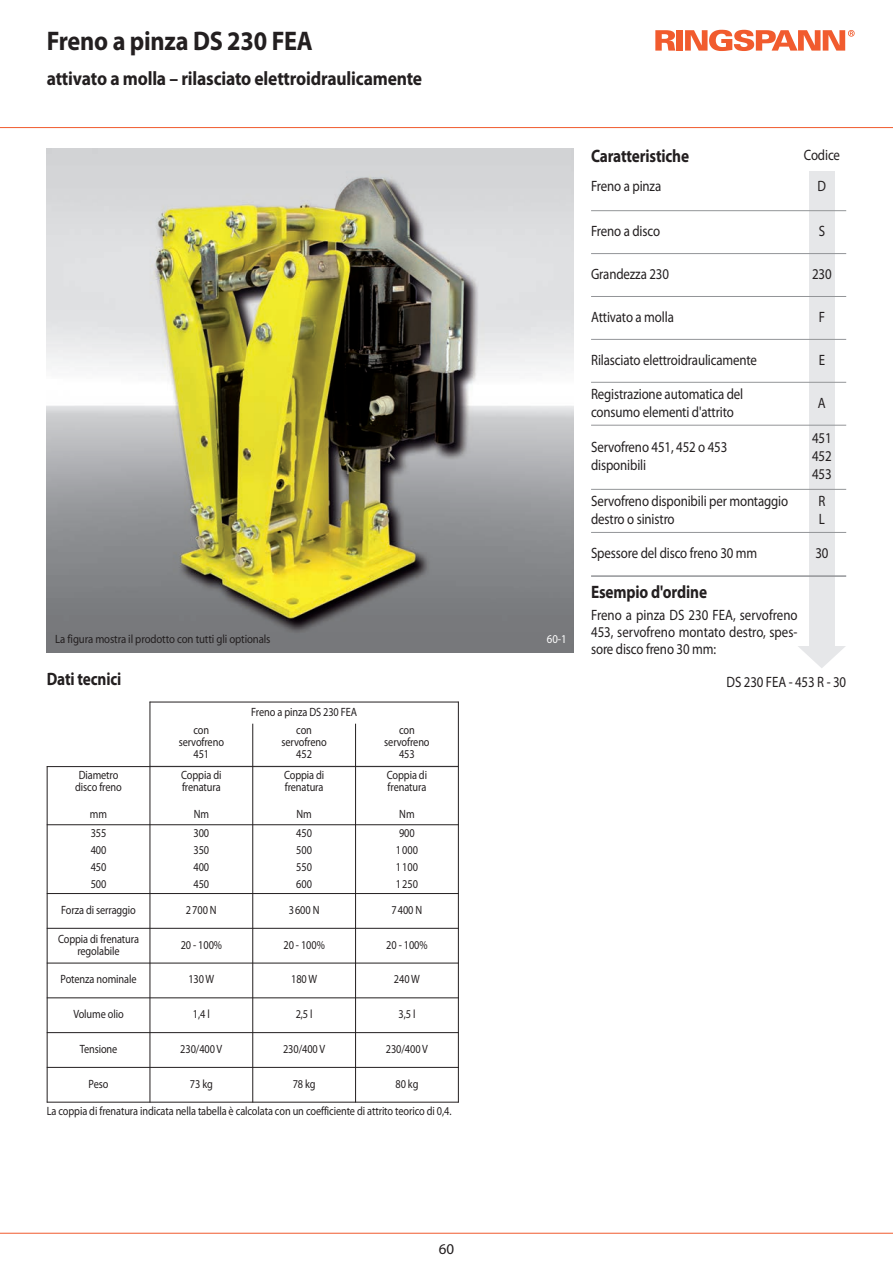
<style>
.page{position:relative;width:893px;height:1263px;background:#fff}
.page>*{position:absolute;margin:0;border:0;box-sizing:border-box;transform-origin:0 0}
.t1{font:700 27px "Myriad Pro";letter-spacing:-.01em;color:#231f20;scale:.9 1}
.t2{font:700 19.5px "Myriad Pro";letter-spacing:-.01em;color:#231f20;scale:.9 1}
.t3{font:700 18px "Myriad Pro";letter-spacing:-.01em;color:#231f20;scale:.85 1}
.t4{font:15px/18px "Myriad Pro";letter-spacing:-.01em;color:#231f20;scale:.86 1}
.t5{font:15px "Myriad";color:#231f20}
.t6{font:12px/12px "Myriad Pro";letter-spacing:-.01em;color:#231f20;text-align:center;scale:.86 1}
.t7{font:12px "Myriad";letter-spacing:-.01em;color:#231f20;scale:.9 1}
.t8{font:12px "Myriad";color:#fff;scale:.9 1}
</style>
<div class="page">
<hr style="left:0;top:127px;width:893px;height:1px;background:#f15b2e">
<hr style="left:0;top:1233px;width:893px;height:1px;background:#f15b2e">
<svg style="left:655px;top:30px;width:20px;height:21px"></svg>
<div style="left:677px;top:30px;width:6px;height:21px;background:#f15b2e"></div>
<svg style="left:685px;top:30px;width:170px;height:21px"></svg>
<img style="left:47px;top:149px;width:527px;height:504px">
<div style="left:809px;top:171px;width:25px;height:480px;background:#e6e7e9"></div>
<svg style="left:798px;top:646px;width:48px;height:22px"></svg>
<hr style="left:150px;top:702px;width:1px;height:64px;background:#231f20">
<hr style="left:252px;top:724px;width:1px;height:42px;background:#231f20">
<hr style="left:355px;top:724px;width:1px;height:42px;background:#231f20">
<hr style="left:458px;top:702px;width:1px;height:64px;background:#231f20">
<hr style="left:150px;top:702px;width:309px;height:1px;background:#231f20">
<hr style="left:47px;top:766px;width:1px;height:336px;background:#231f20">
<hr style="left:150px;top:766px;width:1px;height:336px;background:#231f20">
<hr style="left:252px;top:766px;width:1px;height:336px;background:#231f20">
<hr style="left:355px;top:766px;width:1px;height:336px;background:#231f20">
<hr style="left:458px;top:766px;width:1px;height:336px;background:#231f20">
<hr style="left:47px;top:766px;width:412px;height:1px;background:#231f20">
<hr style="left:47px;top:824px;width:412px;height:1px;background:#231f20">
<hr style="left:47px;top:893px;width:412px;height:1px;background:#231f20">
<hr style="left:47px;top:928px;width:412px;height:1px;background:#231f20">
<hr style="left:47px;top:963px;width:412px;height:1px;background:#231f20">
<hr style="left:47px;top:997px;width:412px;height:1px;background:#231f20">
<hr style="left:47px;top:1032px;width:412px;height:1px;background:#231f20">
<hr style="left:47px;top:1067px;width:412px;height:1px;background:#231f20">
<hr style="left:47px;top:1102px;width:412px;height:1px;background:#231f20">
<hr style="left:591px;top:210px;width:255px;height:1px;background:#939598">
<hr style="left:591px;top:253px;width:255px;height:1px;background:#939598">
<hr style="left:591px;top:296px;width:255px;height:1px;background:#939598">
<hr style="left:591px;top:339px;width:255px;height:1px;background:#939598">
<hr style="left:591px;top:382px;width:255px;height:1px;background:#939598">
<hr style="left:591px;top:425px;width:255px;height:1px;background:#939598">
<hr style="left:591px;top:489px;width:255px;height:1px;background:#939598">
<hr style="left:591px;top:532px;width:255px;height:1px;background:#939598">
<hr style="left:591px;top:575px;width:255px;height:2px;background:#939598">
<h1 class="t1" style="left:47px;top:31px;width:297px">Freno a pinza DS 230 FEA</h1>
<h2 class="t2" style="left:47px;top:71px;width:419px">attivato a molla – rilasciato elettroidraulicamente</h2>
<p class="t7" style="left:55px;top:634px;width:241px">La figura mostra il prodotto con tutti gli optionals</p>
<h3 class="t3" style="left:47px;top:673px;width:89px">Dati tecnici</h3>
<p class="t6" style="left:75px;top:770px;width:56px;text-align:left">Diametro disco freno</p>
<p class="t6" style="left:90px;top:809px;width:21px">mm</p>
<p class="t6" style="left:251px;top:707px;width:125px">Freno a pinza DS 230 FEA</p>
<p class="t6" style="left:179px;top:725px;width:54px">con servofreno<br>451</p>
<p class="t6" style="left:281px;top:725px;width:54px">con servofreno<br>452</p>
<p class="t6" style="left:384px;top:725px;width:54px">con servofreno<br>453</p>
<p class="t6" style="left:181px;top:770px;width:48px;text-align:left">Coppia di frenatura</p>
<p class="t6" style="left:194px;top:809px;width:19px">Nm</p>
<p class="t6" style="left:284px;top:770px;width:48px;text-align:left">Coppia di frenatura</p>
<p class="t6" style="left:296px;top:809px;width:19px">Nm</p>
<p class="t6" style="left:387px;top:770px;width:48px;text-align:left">Coppia di frenatura</p>
<p class="t6" style="left:399px;top:809px;width:19px">Nm</p>
<p class="t6" style="left:91px;top:827px;width:20px">355</p>
<p class="t6" style="left:194px;top:827px;width:20px">300</p>
<p class="t6" style="left:296px;top:827px;width:20px">450</p>
<p class="t6" style="left:399px;top:827px;width:20px">900</p>
<p class="t6" style="left:91px;top:844px;width:20px">400</p>
<p class="t6" style="left:194px;top:844px;width:20px">350</p>
<p class="t6" style="left:296px;top:844px;width:20px">500</p>
<p class="t6" style="left:396px;top:844px;width:27px">1 000</p>
<p class="t6" style="left:91px;top:861px;width:20px">450</p>
<p class="t6" style="left:194px;top:861px;width:20px">400</p>
<p class="t6" style="left:296px;top:861px;width:20px">550</p>
<p class="t6" style="left:396px;top:861px;width:27px">1 100</p>
<p class="t6" style="left:91px;top:878px;width:20px">500</p>
<p class="t6" style="left:194px;top:878px;width:20px">450</p>
<p class="t6" style="left:296px;top:878px;width:20px">600</p>
<p class="t6" style="left:396px;top:878px;width:27px">1 250</p>
<p class="t6" style="left:61px;top:905px;width:88px">Forza di serraggio</p>
<p class="t6" style="left:186px;top:905px;width:37px">2 700 N</p>
<p class="t6" style="left:289px;top:905px;width:37px">3 600 N</p>
<p class="t6" style="left:392px;top:905px;width:37px">7 400 N</p>
<p class="t6" style="left:58px;top:934px;width:96px">Coppia di frenatura regolabile</p>
<p class="t6" style="left:181px;top:940px;width:50px">20 - 100%</p>
<p class="t6" style="left:283px;top:940px;width:50px">20 - 100%</p>
<p class="t6" style="left:386px;top:940px;width:50px">20 - 100%</p>
<p class="t6" style="left:61px;top:974px;width:90px">Potenza nominale</p>
<p class="t6" style="left:188px;top:974px;width:32px">130 W</p>
<p class="t6" style="left:291px;top:974px;width:32px">180 W</p>
<p class="t6" style="left:394px;top:974px;width:32px">240 W</p>
<p class="t6" style="left:73px;top:1009px;width:60px">Volume olio</p>
<p class="t6" style="left:193px;top:1009px;width:21px">1,4 l</p>
<p class="t6" style="left:296px;top:1009px;width:21px">2,5 l</p>
<p class="t6" style="left:398px;top:1009px;width:21px">3,5 l</p>
<p class="t6" style="left:80px;top:1044px;width:45px">Tensione</p>
<p class="t6" style="left:180px;top:1044px;width:50px">230/400 V</p>
<p class="t6" style="left:283px;top:1044px;width:50px">230/400 V</p>
<p class="t6" style="left:386px;top:1044px;width:50px">230/400 V</p>
<p class="t6" style="left:89px;top:1079px;width:25px">Peso</p>
<p class="t6" style="left:190px;top:1079px;width:28px">73 kg</p>
<p class="t6" style="left:293px;top:1079px;width:28px">78 kg</p>
<p class="t6" style="left:395px;top:1079px;width:28px">80 kg</p>
<p class="t6" style="left:47px;top:1105px;width:472px">La coppia di frenatura indicata nella tabella è calcolata con un coefficiente di attrito teorico di 0,4.</p>
<p class="t5" style="left:439px;top:1243px;width:17px">60</p>
<p class="t8" style="left:547px;top:634px;width:23px">60-1</p>
<h3 class="t3" style="left:591px;top:150px;width:117px">Caratteristiche</h3>
<p class="t4" style="left:804px;top:147px;width:44px">Codice</p>
<p class="t4" style="left:591px;top:179px;width:83px">Freno a pinza</p>
<p class="t4" style="left:818px;top:179px;width:11px">D</p>
<p class="t4" style="left:591px;top:223px;width:82px">Freno a disco</p>
<p class="t4" style="left:819px;top:223px;width:9px">S</p>
<p class="t4" style="left:591px;top:266px;width:92px">Grandezza 230</p>
<p class="t4" style="left:812px;top:266px;width:24px">230</p>
<p class="t4" style="left:591px;top:309px;width:98px">Attivato a molla</p>
<p class="t4" style="left:819px;top:309px;width:9px">F</p>
<p class="t4" style="left:591px;top:352px;width:194px">Rilasciato elettroidraulicamente</p>
<p class="t4" style="left:819px;top:352px;width:9px">E</p>
<p class="t4" style="left:591px;top:386px;width:178px">Registrazione automatica del consumo elementi d'attrito</p>
<p class="t4" style="left:818px;top:395px;width:11px">A</p>
<p class="t4" style="left:591px;top:439px;width:160px">Servofreno 451, 452 o 453 disponibili</p>
<p class="t4" style="left:812px;top:430px;width:24px;text-align:justify">451<br>452<br>453</p>
<p class="t4" style="left:591px;top:493px;width:231px">Servofreno disponibili per montaggio destro o sinistro</p>
<p class="t4" style="left:818px;top:493px;width:10px">R<br>L</p>
<p class="t4" style="left:591px;top:545px;width:195px">Spessore del disco freno 30 mm</p>
<p class="t4" style="left:815px;top:545px;width:17px">30</p>
<h3 class="t3" style="left:591px;top:585px;width:138px">Esempio d'ordine</h3>
<p class="t4" style="left:591px;top:607px;width:242px;line-height:17.2px;text-align:justify">Freno a pinza DS 230 FEA, servofreno 453, servofreno montato destro, spes&shy;sore disco freno 30 mm:</p>
<p class="t4" style="left:727px;top:674px;width:141px">DS 230 FEA - 453 R - 30</p>
</div>
